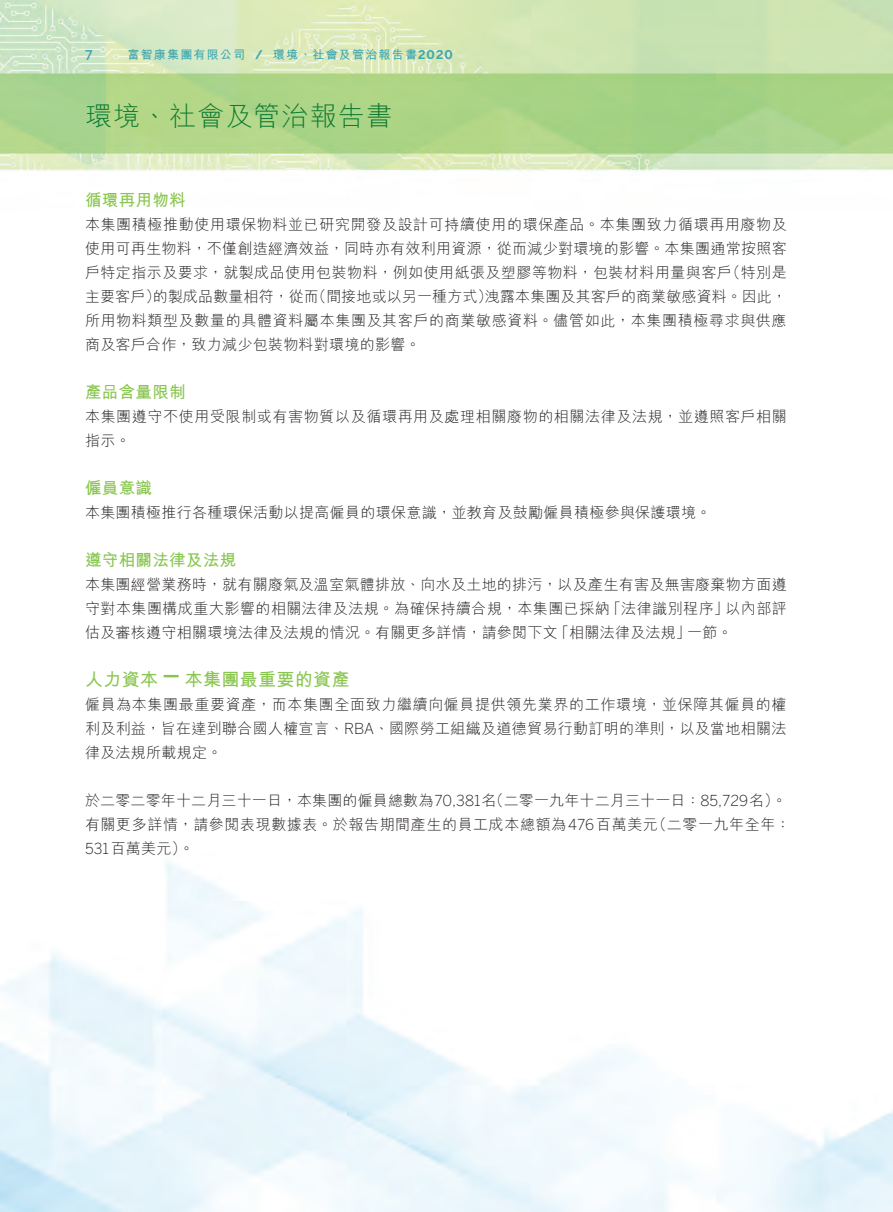
<style>
.page{position:relative;width:893px;height:1212px;background:#fff}
.page>*{position:absolute;margin:0;border:0;box-sizing:border-box;transform-origin:0 0}
.t1{font:300 27px "M Hei HK";letter-spacing:.04em;color:#0b7931}
._01_H1{font:700 18px "M Hei HK";letter-spacing:.02em;color:#89c650}
._01_H1-2{font:700 18px "Benton Sans";color:#89c650}
._02_H2{font:700 16.5px "M Hei HK";letter-spacing:.02em;color:#89c650}
._00_txt{font:300 15px/24px "M Hei HK";letter-spacing:.02em;color:#231f20;text-align:right}
._00_txt-2{font:300 15px/24px "M Hei HK";letter-spacing:.04em;color:#231f20}
._00_txt-3{font:300 15px/24px "M Hei HK";letter-spacing:.045em;color:#231f20}
.t2{font:500 13.5px "Benton Sans";color:#40a8b1}
.t3{font:700 12px "M Hei HK";letter-spacing:.1em;color:#40a8b1}
.t4{font:700 12px "Benton Sans";color:#40a8b1}
.s1{font-family:"Benton Sans"}
</style>
<div class="page">
<img style="left:0;top:0;width:893px;height:1212px">
<p class="t2" style="left:85px;top:47px;width:9px">7</p>
<p class="t3" style="left:128px;top:46px;width:119px">富智康集團有限公司</p>
<p class="t4" style="left:255px;top:47px;width:9px">/</p>
<p class="t3" style="left:273px;top:46px;width:181px">環境、社會及管治報告書<span class="s1">2020</span></p>
<h1 class="t1" style="left:85px;top:102px;width:309px">環境、社會及管治報告書</h1>
<p class="_02_H2" style="left:85px;top:188px;width:102px">循環再用物料</p>
<p class="_00_txt-2" style="left:85px;top:212px;width:703px;text-align:right">本集團積極推動使用環保物料並已研究開發及設計可持續使用的環保產品。本集團致力循環再用廢物及使用可再生物料，不僅創造經濟效益，同時亦有效利用資源，從而減少對環境的影響。本集團通常按照客（特別是</p>
<p class="_00_txt" style="left:485px;top:260px;width:303px;text-align:left;text-indent:-400px">戶特定指示及要求，就製成品使用包裝物料，例如使用紙張及塑膠等物料，包裝材料用量與客戶<br>洩露本集團及其客戶的商業敏感資料。因此，</p>
<p class="_00_txt-3" style="left:85px;top:284px;width:703px">主要客戶）<br>所用物料類型及數量的具體資料屬本集團及其客戶的商業敏感資料。儘管如此，本集團積極尋求與供應商及客戶合作，致力減少包裝物料對環境的影響。</p>
<p class="_02_H2" style="left:85px;top:380px;width:102px">產品含量限制</p>
<p class="_00_txt-2" style="left:85px;top:404px;width:703px">本集團遵守不使用受限制或有害物質以及循環再用及處理相關廢物的相關法律及法規，並遵照客戶相關指示。</p>
<p class="_02_H2" style="left:85px;top:476px;width:68px">僱員意識</p>
<p class="_00_txt" style="left:85px;top:500px;width:628px">本集團積極推行各種環保活動以提高僱員的環保意識，並教育及鼓勵僱員積極參與保護環境。</p>
<p class="_02_H2" style="left:85px;top:548px;width:153px">遵守相關法律及法規</p>
<p class="_00_txt" style="left:85px;top:572px;width:703px">本集團經營業務時，就有關廢氣及溫室氣體排放、向水及土地的排污，以及產生有害及無害廢棄物方面遵以內部評</p>
<p class="_00_txt" style="left:311px;top:284px;width:183px">（間接地或以另一種方式）</p>
<p class="_00_txt" style="left:153px;top:284px;width:167px">的製成品數量相符，從而</p>
<p class="_00_txt" style="left:85px;top:596px;width:526px">守對本集團構成重大影響的相關法律及法規。為確保持續合規，本集團已採納</p>
<p class="_00_txt" style="left:606px;top:596px;width:124px">「法律識別程序」</p>
<p class="_00_txt" style="left:85px;top:620px;width:474px">估及審核遵守相關環境法律及法規的情況。有關更多詳情，請參閱下文</p>
<p class="_01_H1" style="left:185px;top:666px;width:166px">本集團最重要的資產</p>
<p class="_00_txt" style="left:687px;top:620px;width:47px">一節。</p>
<p class="_00_txt" style="left:554px;top:620px;width:138px">「相關法律及法規」</p>
<p class="_01_H1" style="left:85px;top:666px;width:75px">人力資本</p>
<p class="_00_txt" style="left:85px;top:692px;width:703px;text-align:justify">僱員為本集團最重要資產，而本集團全面致力繼續向僱員提供領先業界的工作環境，並保障其僱員的權利及利益，旨在達到聯合國人權宣言、<span class="s1">RBA</span>、國際勞工組織及道德貿易行動訂明的準則，以及當地相關法律及法規所載規定。</p>
<p class="_00_txt" style="left:85px;top:788px;width:707px">於二零二零年十二月三十一日，本集團的僱員總數為<span class="s1">70,381</span> （名二零一九年十二月三十一日：<span class="s1">85,729</span>名。(（二零一九年全年：</p>
<p class="_01_H1-2" style="left:163px;top:666px;width:18px">—</p>
<p class="_00_txt-2" style="left:85px;top:812px;width:574px">有關更多詳情，請參閱表現數據表。於報告期間產生的員工成本總額為<span class="s1">476</span>百萬美元<br><span class="s1">531</span>百萬美元。(</p>
</div>
